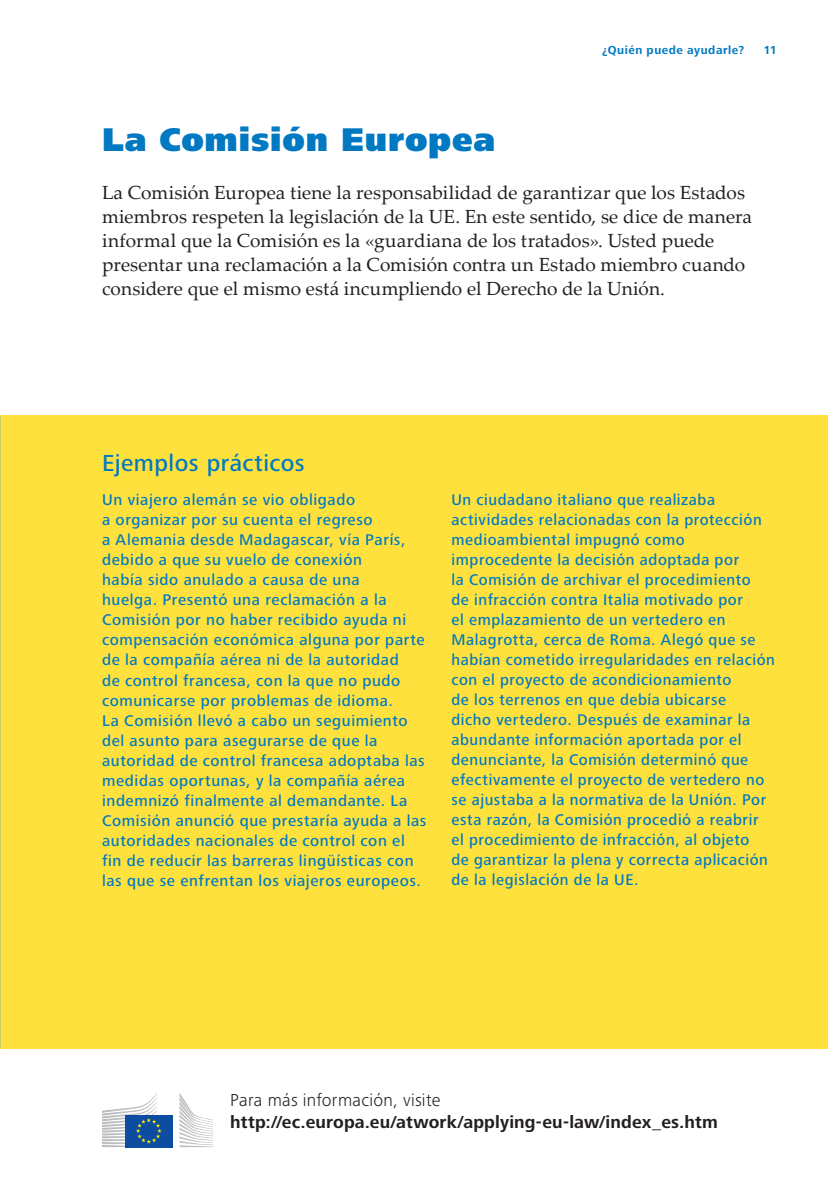
<style>
.page{position:relative;width:828px;height:1191px;background:#fff}
.page>*{position:absolute;margin:0;border:0;box-sizing:border-box;transform-origin:0 0}
.HEading_no1_-_BLUE{font:900 34px "Frutiger Next LTW1 G";letter-spacing:.025em;color:#0079c2}
.case_ex_-_headline_B{font:500 24px "Frutiger Next LTW1 G";letter-spacing:.02em;color:#0079c2}
.manchet{font:19px/24px "Palatino Linotype";letter-spacing:.005em;color:#231f20}
.to_find_out_more_txt{font:700 18px/22px "Frutiger Next LTW1 G";letter-spacing:.01em;color:#231f20}
.CASE_eX_-_BLUE{font:500 16px/20px "Frutiger Next LTW1 G";letter-spacing:.035em;color:#0079c2}
.t1{font:700 12px "Frutiger Next LTW1 G";letter-spacing:.045em;color:#0079c2}
.s1{font-weight:300}
</style>
<div class="page">
<div style="left:0;top:415px;width:828px;height:633px;background:#ffe13d"></div>
<div style="left:125px;top:1115px;width:48px;height:32px;background:#0d4da1"></div>
<svg style="left:102px;top:1093px;width:60px;height:54px"></svg>
<svg style="left:179px;top:1093px;width:34px;height:54px"></svg>
<p class="t1" style="left:602px;top:43px;width:143px">¿Quién puede ayudarle?</p>
<p class="t1" style="left:763px;top:43px;width:15px">11</p>
<p class="HEading_no1_-_BLUE" style="left:102px;top:120px;width:394px">La Comisión Europea</p>
<p class="manchet" style="left:102px;top:179px;width:651px">La Comisión Europea tiene la responsabilidad de garantizar que los Estados miembros respeten la legislación de la UE. En este sentido, se dice de manera informal que la Comisión es la «guardiana de los tratados». Usted puede presentar una reclamación a la Comisión contra un Estado miembro cuando considere que el mismo está incumpliendo el Derecho de la Unión.</p>
<p class="case_ex_-_headline_B" style="left:102px;top:449px;width:204px">Ejemplos prácticos</p>
<p class="CASE_eX_-_BLUE" style="left:102px;top:490px;width:326px">Un viajero alemán se vio obligado<br>a organizar por su cuenta el regreso<br>a Alemania desde Madagascar, vía París, debido a que su vuelo de conexión<br>había sido anulado a causa de una<br>huelga. Presentó una reclamación a la Comisión por no haber recibido ayuda ni compensación económica alguna por parte de la compañía aérea ni de la autoridad<br>de control francesa, con la que no pudo comunicarse por problemas de idioma.<br>La Comisión llevó a cabo un seguimiento del asunto para asegurarse de que la autoridad de control francesa adoptaba las medidas oportunas, y la compañía aérea indemnizó finalmente al demandante. La Comisión anunció que prestaría ayuda a las autoridades nacionales de control con el fin de reducir las barreras lingüísticas con las que se enfrentan los viajeros europeos.</p>
<p class="CASE_eX_-_BLUE" style="left:451px;top:490px;width:325px">Un ciudadano italiano que realizaba actividades relacionadas con la protección medioambiental impugnó como improcedente la decisión adoptada por<br>la Comisión de archivar el procedimiento<br>de infracción contra Italia motivado por<br>el emplazamiento de un vertedero en Malagrotta, cerca de Roma. Alegó que se habían cometido irregularidades en relación con el proyecto de acondicionamiento<br>de los terrenos en que debía ubicarse<br>dicho vertedero. Después de examinar la abundante información aportada por el denunciante, la Comisión determinó que efectivamente el proyecto de vertedero no se ajustaba a la normativa de la Unión. Por esta razón, la Comisión procedió a reabrir<br>el procedimiento de infracción, al objeto<br>de garantizar la plena y correcta aplicación de la legislación de la UE.</p>
<p class="to_find_out_more_txt" style="left:230px;top:1089px;width:489px"><span class="s1">Para más información, visite </span>http://ec.europa.eu/atwork/applying-eu-law/index_es.htm</p>
</div>
